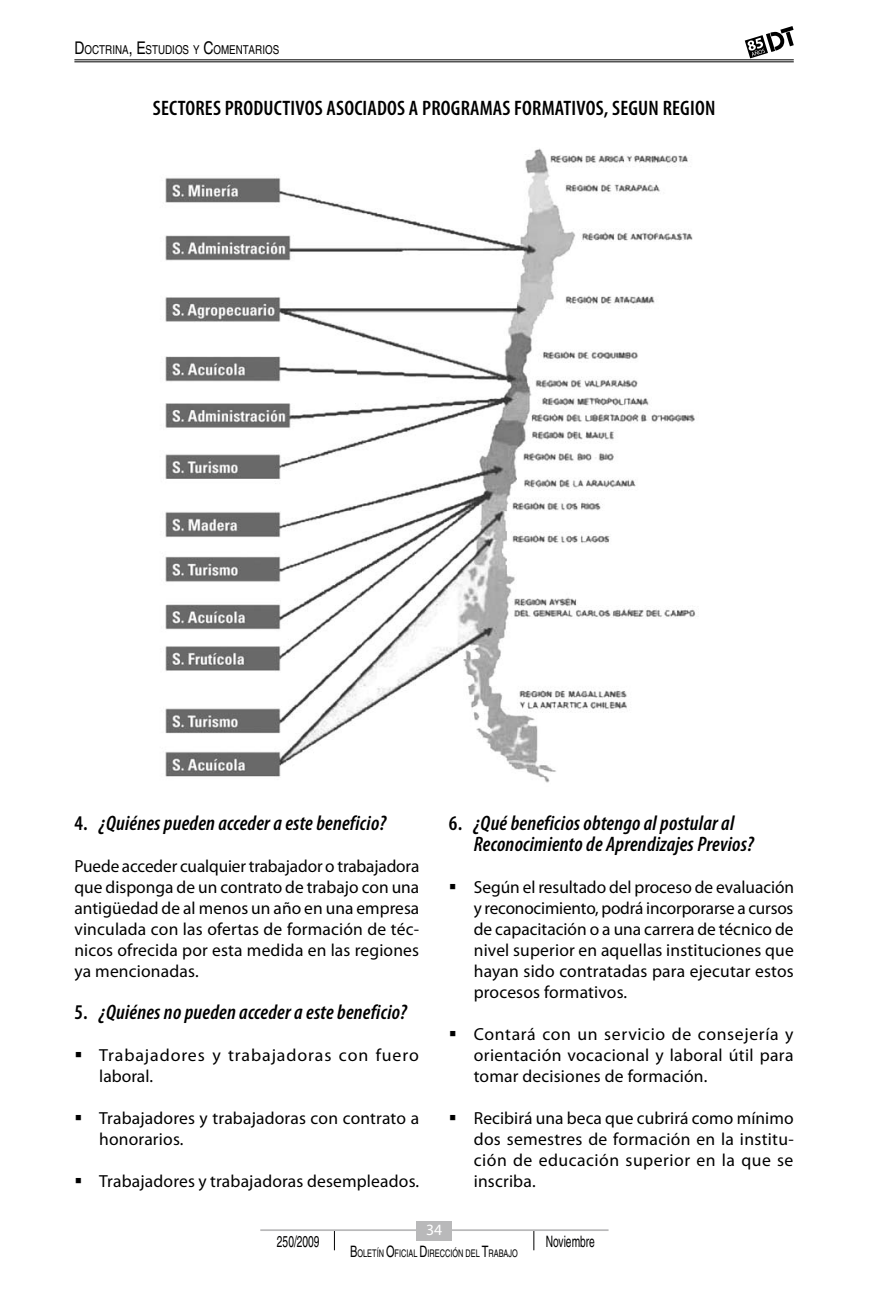
<style>
.page{position:relative;width:893px;height:1290px;background:#fff}
.page>*{position:absolute;margin:0;border:0;box-sizing:border-box;transform-origin:0 0}
.t1{font:italic 600 condensed 21px/21px "Myriad Pro";letter-spacing:.01em;color:#000}
.t2{font:600 condensed 21px "Myriad Pro";letter-spacing:.01em;color:#000}
.t3{font:17.5px/21px "Myriad Pro";letter-spacing:.01em;color:#000;text-align:justify}
.t4{font:17.5px/21px "Myriad Pro";letter-spacing:.05em;color:#000}
.t5{font:15.75px "Helvetica LT Std";color:#000;scale:.65 1}
.t6{font:15.75px "Myriad Pro";color:#fff}
.t7{font:12.25px "Helvetica LT Std";color:#000;scale:.8 1}
.t8{font:10.5px "Helvetica LT Std";color:#000;scale:.7 1}
.s1{font-size:17.5px}
.s2{font-style:normal}
.s3{font-size:15.75px}
</style>
<div class="page">
<svg style="left:334px;top:1231px;width:1px;height:19px"></svg>
<svg style="left:533px;top:1231px;width:1px;height:19px"></svg>
<hr style="left:260px;top:1229px;width:349px;height:2px;background:#b9b9ba">
<div style="left:416px;top:1221px;width:36px;height:19px;background:#b9b9ba"></div>
<hr style="left:74px;top:62px;width:720px;height:1px;background:#000">
<hr style="left:74px;top:60px;width:720px;height:1px;background:#000">
<svg style="left:745px;top:26px;width:49px;height:32px"></svg>
<img style="left:165px;top:148px;width:531px;height:635px">
<p class="t7" style="left:74px;top:42px;width:258px"><span class="s1">D</span>OCTRI NA<span class="s1">, E</span>STUDIOS Y <span class="s1">C</span>OM ENTARIOS</p>
<p class="t2" style="left:153px;top:97px;width:564px">SECTORES PRODUCTIVOS ASOCIADOS A PROGRAMAS FORMATIVOS, SEGUN REGION</p>
<p class="t1" style="left:74px;top:812px;width:313px"><span class="s2">4.</span> ¿Quiénes pueden acceder a este beneficio?</p>
<p class="t3" style="left:74px;top:855px;width:346px">Puede acceder cualquier trabajador o trabajadora que disponga de un contrato de trabajo con una antigüedad de al menos un año en una empresa vinculada con las ofertas de formación de téc&shy;nicos ofrecida por esta medida en las regiones ya mencionadas.</p>
<p class="t1" style="left:74px;top:1001px;width:334px"><span class="s2">5.</span> ¿Quiénes no pueden acceder a este beneficio?</p>
<p class="t4" style="left:99px;top:1044px;width:321px;text-indent:-25px">▪ Trabajadores y trabajadoras con fuero laboral.</p>
<p class="t3" style="left:99px;top:1107px;width:321px;text-indent:-25px">▪ Trabajadores y trabajadoras con contrato a honorarios.</p>
<p class="t3" style="left:74px;top:1170px;width:346px">▪ Trabajadores y trabajadoras desempleados.</p>
<p class="t1" style="left:474px;top:812px;width:282px;text-indent:-25px"><span class="s2">6.</span> ¿Qué beneficios obtengo al postular al<br>Reconocimiento de Aprendizajes Previos?</p>
<p class="t3" style="left:474px;top:876px;width:322px;text-indent:-25px">▪ Según el resultado del proceso de evaluación y reconocimiento, podrá incorporarse a cursos de capacitación o a una carrera de técnico de nivel superior en aquellas instituciones que hayan sido contratadas para ejecutar estos procesos formativos.</p>
<p class="t3" style="left:474px;top:1023px;width:321px;text-indent:-25px">▪ Contará con un servicio de consejería y orientación vocacional y laboral útil para tomar decisiones de formación.</p>
<p class="t3" style="left:474px;top:1107px;width:321px;text-indent:-25px">▪ Recibirá una beca que cubrirá como mínimo dos semestres de formación en la institu&shy;ción de educación superior en la que se inscriba.</p>
<p class="t6" style="left:426px;top:1221px;width:18px">34</p>
<p class="t5" style="left:277px;top:1232px;width:67px">250/2009</p>
<p class="t5" style="left:546px;top:1232px;width:77px">Noviembre</p>
<p class="t8" style="left:350px;top:1247px;width:241px"><span class="s3">B</span>OLETÍN <span class="s3">O</span>FICIAL <span class="s3">D</span>IRECCIÓN DEL <span class="s3">T</span>RABAJO</p>
</div>
